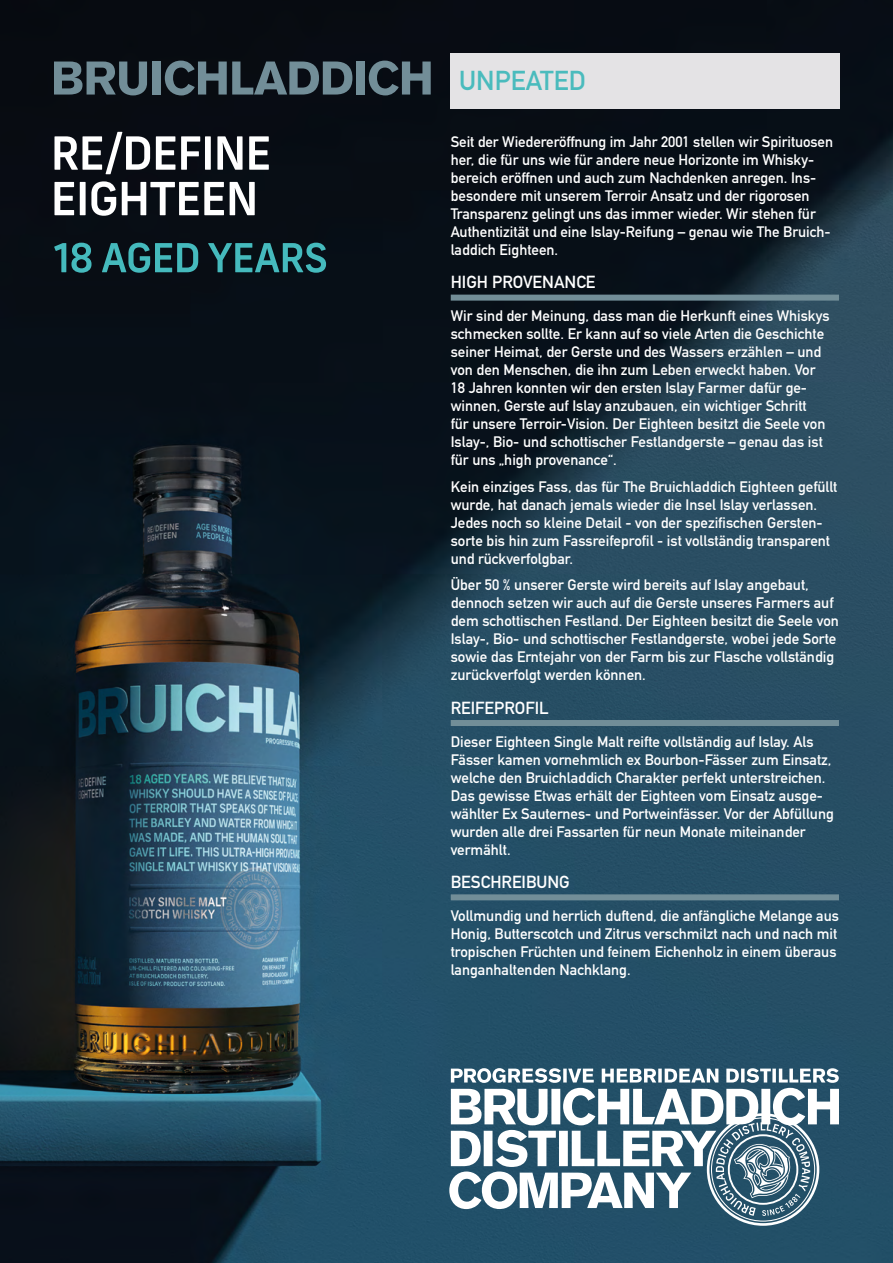
<style>
.page{position:relative;width:893px;height:1263px;background:#fff}
.page>*{position:absolute;margin:0;border:0;box-sizing:border-box;transform-origin:0 0}
.t1{font:27px "DIN Mittelschrift Std";color:#4abbbd}
.t2{font:17.25px "DIN Mittelschrift Std";color:#fff}
.t3{font:15px/18px "DIN Mittelschrift Std";color:#fff}
</style>
<div class="page">
<img style="left:0;top:0;width:893px;height:1263px">
<svg style="left:54px;top:243px;width:38px;height:30px"></svg>
<svg style="left:102px;top:243px;width:96px;height:30px;background:#245d62"></svg>
<svg style="left:208px;top:243px;width:118px;height:30px;background:#21585d"></svg>
<svg style="left:54px;top:132px;width:96px;height:42px"></svg>
<svg style="left:156px;top:136px;width:19px;height:34px"></svg>
<svg style="left:181px;top:136px;width:19px;height:34px"></svg>
<div style="left:205px;top:136px;width:6px;height:34px;background:#fff"></div>
<svg style="left:217px;top:136px;width:26px;height:34px"></svg>
<svg style="left:249px;top:136px;width:20px;height:34px"></svg>
<svg style="left:54px;top:182px;width:20px;height:33px"></svg>
<div style="left:80px;top:182px;width:6px;height:33px;background:#fff"></div>
<svg style="left:91px;top:181px;width:25px;height:35px"></svg>
<svg style="left:122px;top:182px;width:102px;height:33px"></svg>
<svg style="left:230px;top:182px;width:25px;height:33px"></svg>
<svg style="left:54px;top:62px;width:93px;height:33px;background:#495c65"></svg>
<div style="left:153px;top:62px;width:8px;height:33px;background:#728e98"></div>
<svg style="left:165px;top:61px;width:187px;height:34px;background:#405059"></svg>
<div style="left:356px;top:62px;width:9px;height:33px;background:#728e98"></div>
<svg style="left:369px;top:61px;width:62px;height:34px;background:#40515a"></svg>
<div style="left:451px;top:295px;width:388px;height:6px;background:#728e98"></div>
<div style="left:451px;top:720px;width:388px;height:6px;background:#728e98"></div>
<div style="left:451px;top:894px;width:388px;height:6px;background:#728e98"></div>
<svg style="left:449px;top:1068px;width:390px;height:158px"></svg>
<div style="left:451px;top:53px;width:389px;height:55px;background:#e4e3e5"></div>
<h1 class="t1" style="left:459px;top:65px;width:128px">UNPEATED</h1>
<p class="t3" style="left:451px;top:133px;width:384px">Seit der Wiedereröffnung im Jahr 2001 stellen wir Spirituosen her, die für uns wie für andere neue Horizonte im Whisky&shy;bereich eröffnen und auch zum Nachdenken anregen. Ins&shy;besondere mit unserem Terroir Ansatz und der rigorosen Transparenz gelingt uns das immer wieder. Wir stehen für Authentizität und eine Islay-Reifung – genau wie The Bruich&shy;laddich Eighteen.</p>
<p class="t2" style="left:451px;top:272px;width:146px">HIGH PROVENANCE</p>
<p class="t3" style="left:451px;top:307px;width:380px">Wir sind der Meinung, dass man die Herkunft eines Whiskys schmecken sollte. Er kann auf so viele Arten die Geschichte seiner Heimat, der Gerste und des Wassers erzählen – und von den Menschen, die ihn zum Leben erweckt haben. Vor 18 Jahren konnten wir den ersten Islay Farmer dafür ge&shy;winnen, Gerste auf Islay anzubauen, ein wichtiger Schritt<br>für unsere Terroir-Vision. Der Eighteen besitzt die Seele von Islay-, Bio- und schottischer Festlandgerste – genau das ist für uns „high provenance“.</p>
<p class="t3" style="left:451px;top:477px;width:388px">Kein einziges Fass, das für The Bruichladdich Eighteen gefüllt wurde, hat danach jemals wieder die Insel Islay verlassen.<br>Jedes noch so kleine Detail - von der spezifischen Gersten&shy;sorte bis hin zum Fassreifeprofil - ist vollständig transparent und rückverfolgbar.</p>
<p class="t3" style="left:451px;top:576px;width:390px">Über 50 % unserer Gerste wird bereits auf Islay angebaut, dennoch setzen wir auch auf die Gerste unseres Farmers auf dem schottischen Festland. Der Eighteen besitzt die Seele von Islay-, Bio- und schottischer Festlandgerste, wobei jede Sorte sowie das Erntejahr von der Farm bis zur Flasche vollständig zurückverfolgt werden können.</p>
<p class="t2" style="left:451px;top:697px;width:99px">REIFEPROFIL</p>
<p class="t3" style="left:451px;top:732px;width:385px">Dieser Eighteen Single Malt reifte vollständig auf Islay. Als Fässer kamen vornehmlich ex Bourbon-Fässer zum Einsatz, welche den Bruichladdich Charakter perfekt unterstreichen.<br>Das gewisse Etwas erhält der Eighteen vom Einsatz ausge&shy;wählter Ex Sauternes- und Portweinfässer. Vor der Abfüllung wurden alle drei Fassarten für neun Monate miteinander vermählt.</p>
<p class="t2" style="left:451px;top:872px;width:121px">BESCHREIBUNG</p>
<p class="t3" style="left:451px;top:907px;width:390px">Vollmundig und herrlich duftend, die anfängliche Melange aus Honig, Butterscotch und Zitrus verschmilzt nach und nach mit tropischen Früchten und feinem Eichenholz in einem überaus langanhaltenden Nachklang.</p>
</div>
